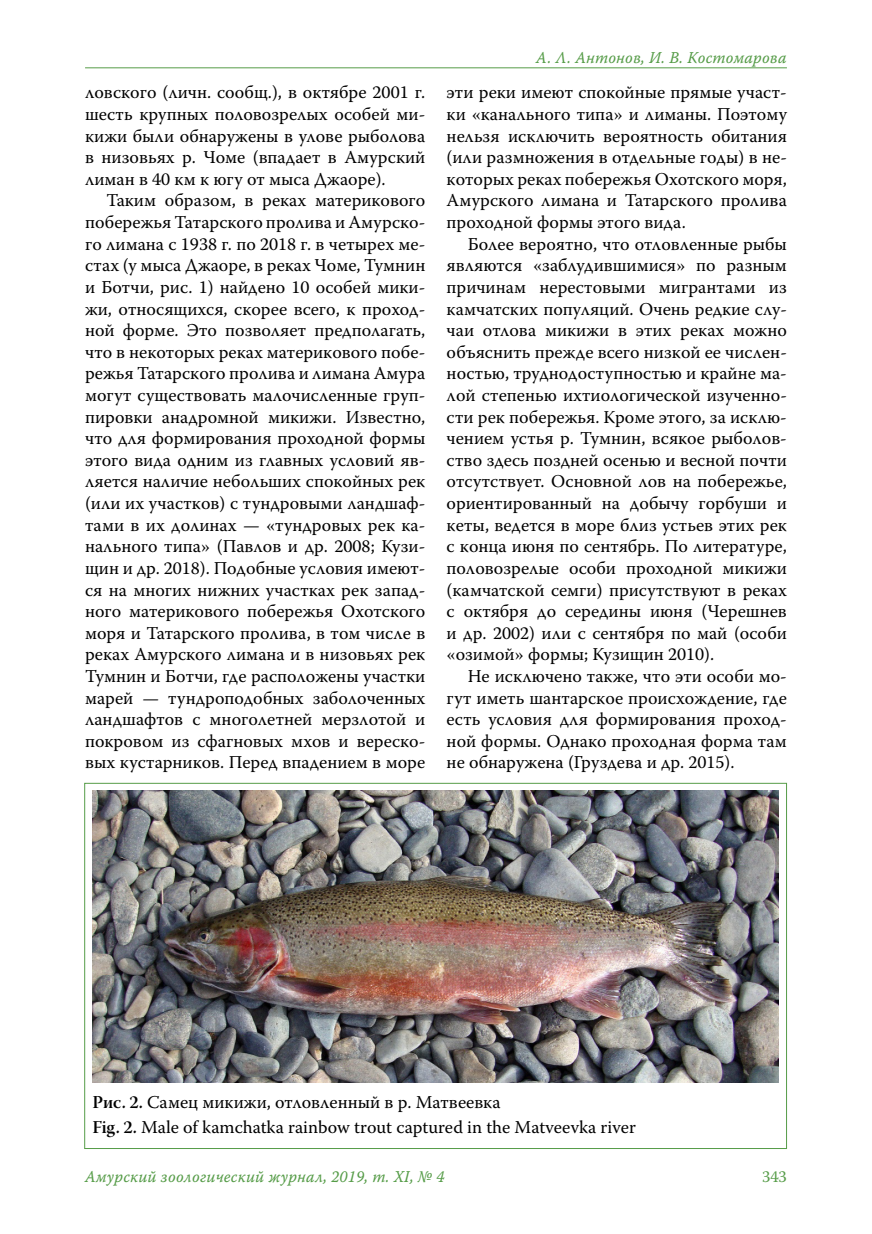
<style>
.page{position:relative;width:872px;height:1234px;background:#fff}
.page>*{position:absolute;margin:0;border:0;box-sizing:border-box;transform-origin:0 0}
.t1{font:18px/21.6px "Warnock Pro";color:#000;text-align:justify}
.t2{font:16.5px "Warnock Pro It Capt";letter-spacing:.01em;color:#569c48;scale:.95 1}
.t3{font:16.5px "Warnock Pro";color:#569c48}
.s1{font-family:"Warnock Pro Semibold Subh"}
</style>
<div class="page">
<img style="left:92px;top:790px;width:686px;height:292px">
<hr style="left:85px;top:67px;width:702px;height:1px;background:#569c48">
<p class="t1" style="left:85px;top:81px;width:342px">ловского (личн. сообщ.), в октябре 2001 г. шесть крупных половозрелых особей ми&shy;кижи были обнаружены в улове рыболова в низовьях р. Чоме (впадает в Амурский лиман в 40 км к югу от мыса Джаоре).</p>
<p class="t1" style="left:85px;top:189px;width:342px;text-indent:21px">Таким образом, в реках материкового побережья Татарского пролива и Амурско&shy;го лимана с 1938 г. по 2018 г. в четырех ме&shy;стах (у мыса Джаоре, в реках Чоме, Тумнин и Ботчи, рис. 1) найдено 10 особей мики&shy;жи, относящихся, скорее всего, к проход&shy;ной форме. Это позволяет предполагать, что в некоторых реках материкового побе&shy;режья Татарского пролива и лимана Амура могут существовать малочисленные груп&shy;пировки анадромной микижи. Известно, что для формирования проходной формы этого вида одним из главных условий яв&shy;ляется наличие небольших спокойных рек (или их участков) с тундровыми ландшаф&shy;тами в их долинах — «тундровых рек ка&shy;нального типа» (Павлов и др. 2008; Кузи&shy;щин и др. 2018). Подобные условия имеют&shy;ся на многих нижних участках рек запад&shy;ного материкового побережья Охотского моря и Татарского пролива, в том числе в реках Амурского лимана и в низовьях рек Тумнин и Ботчи, где расположены участки марей — тундроподобных заболоченных ландшафтов с многолетней мерзлотой и покровом из сфагновых мхов и вереско&shy;вых кустарников. Перед впадением в море</p>
<p class="t2" style="left:536px;top:48px;width:265px">А. Л. Антонов, И. В. Костомарова</p>
<p class="t1" style="left:446px;top:81px;width:342px">эти реки имеют спокойные прямые участ&shy;ки «канального типа» и лиманы. Поэтому нельзя исключить вероятность обитания (или размножения в отдельные годы) в не&shy;которых реках побережья Охотского моря, Амурского лимана и Татарского пролива проходной формы этого вида.</p>
<p class="t1" style="left:446px;top:232px;width:342px;text-indent:21px">Более вероятно, что отловленные рыбы являются «заблудившимися» по разным причинам нерестовыми мигрантами из камчатских популяций. Очень редкие слу&shy;чаи отлова микижи в этих реках можно объяснить прежде всего низкой ее числен&shy;ностью, труднодоступностью и крайне ма&shy;лой степенью ихтиологической изученно&shy;сти рек побережья. Кроме этого, за исклю&shy;чением устья р. Тумнин, всякое рыболов&shy;ство здесь поздней осенью и весной почти отсутствует. Основной лов на побережье, ориентированный на добычу горбуши и кеты, ведется в море близ устьев этих рек с конца июня по сентябрь. По литературе, половозрелые особи проходной микижи (камчатской семги) присутствуют в реках с октября до середины июня (Черешнев и др. 2002) или с сентября по май (особи «озимой» формы; Кузищин 2010).</p>
<p class="t1" style="left:446px;top:664px;width:342px;text-indent:21px">Не исключено также, что эти особи мо&shy;гут иметь шантарское происхождение, где есть условия для формирования проход&shy;ной формы. Однако проходная форма там не обнаружена (Груздева и др. 2015).</p>
<p class="t1" style="left:92px;top:1088px;width:545px;line-height:25.2px"><span class="s1">Рис. 2.</span> Самец микижи, отловленный в р. Матвеевка<br><span class="s1">Fig. 2.</span> Male of kamchatka rainbow trout captured in the Matveevka river</p>
<p class="t2" style="left:85px;top:1166px;width:380px">Амурский зоологический журнал, 2019, т. XI, № 4</p>
<p class="t3" style="left:762px;top:1166px;width:26px">343</p>
</div>
